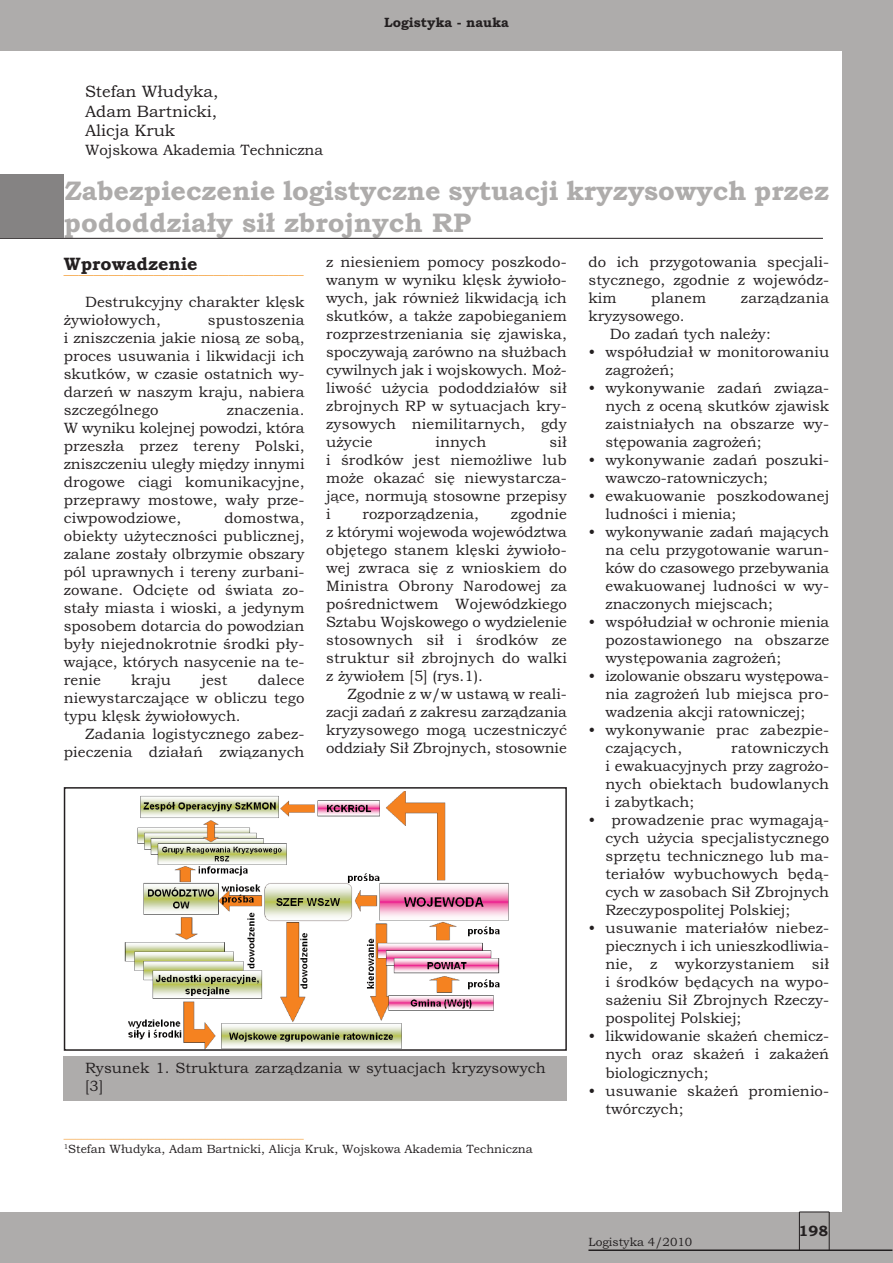
<style>
.page{position:relative;width:893px;height:1263px;background:#aeacab}
.page>*{position:absolute;margin:0;border:0;box-sizing:border-box;transform-origin:0 0}
.t1{font:700 27px/32.4px "Bookman Old Style";letter-spacing:-.005em;color:#aeacab}
.t2{font:16.5px/19.8px "Bookman Old Style";color:#231f20;text-align:justify}
.t3{font:15px/18px "Bookman Old Style";letter-spacing:.01em;color:#231f20;text-align:justify}
.t4{font:15px/33px "Bookman Old Style";color:#f49f39;text-align:right}
.t5{font:700 15px "Bookman Old Style";color:#231f20}
.t6{font:700 13.5px "Bookman Old Style";color:#231f20}
.t7{font:12px/14.4px "Bookman Old Style";color:#231f20}
.s1{color:#231f20}
.s2{color:#f49f39}
</style>
<div class="page">
<div style="left:0;top:51px;width:842px;height:1161px;background:#fff"></div>
<hr style="left:588px;top:1249px;width:304px;height:2px;background:#231f20">
<hr style="left:829px;top:1212px;width:1px;height:38px;background:#231f20">
<hr style="left:799px;top:1212px;width:1px;height:38px;background:#231f20">
<hr style="left:799px;top:1212px;width:30px;height:1px;background:#231f20">
<hr style="left:0;top:238px;width:823px;height:1px;background:#231f20">
<div style="left:0;top:174px;width:64px;height:64px;background:#858383"></div>
<img style="left:124px;top:792px;width:385px;height:256px">
<div style="left:64px;top:787px;width:503px;height:264px;border:2px solid #231f20"></div>
<div style="left:64px;top:1056px;width:503px;height:44px;background:#aeacab"></div>
<p class="t6" style="left:384px;top:14px;width:126px">Logistyka - nauka</p>
<p class="t2" style="left:85px;top:81px;width:135px">Stefan Włudyka, Adam Bartnicki, Alicja Kruk</p>
<p class="t3" style="left:85px;top:141px;width:240px">Wojskowa Akademia Techniczna</p>
<h1 class="t1" style="left:64px;top:174px;width:767px">Zabezpieczenie logistyczne sytuacji kryzysowych przez pododdziały sił zbrojnych RP</h1>
<p class="t4" style="left:64px;top:252px;width:242px"><sup>W</sup>___<sup>p</sup>_<sup>r</sup>_<sup>o</sup>__<sup>w</sup>__<sup>a</sup>_<sup>d</sup>__<sup>z</sup>_<sup>e</sup>_<sup>n</sup>__<sup>i</sup>_<sup>e</sup>_______________<br><span class="s1">Destrukcyjny charakter klęsk</span></p>
<p class="t3" style="left:64px;top:311px;width:99px">żywiołowych,</p>
<p class="t3" style="left:64px;top:311px;width:242px;text-indent:144px">spustoszenia i zniszczenia jakie niosą ze sobą, proces usuwania i likwidacji ich skutków, w czasie ostatnich wy&shy;darzeń w naszym kraju, nabiera szczególnego</p>
<p class="t3" style="left:64px;top:401px;width:242px;text-indent:163px">znaczenia.<br>W wyniku kolejnej powodzi, która przeszła przez tereny Polski, zniszczeniu uległy między innymi drogowe ciągi komunikacyjne, przeprawy mostowe, wały prze&shy;ciwpowodziowe,</p>
<p class="t3" style="left:64px;top:509px;width:242px;text-indent:161px">domostwa, obiekty użyteczności publicznej, zalane zostały olbrzymie obszary pól uprawnych i tereny zurbani&shy;zowane. Odcięte od świata zo&shy;stały miasta i wioski, a jedynym sposobem dotarcia do powodzian były niejednokrotnie środki pły&shy;wające, których nasycenie na te&shy;renie</p>
<p class="t3" style="left:64px;top:671px;width:242px;text-indent:194px">dalece niewystarczające w obliczu tego typu klęsk żywiołowych.</p>
<p class="t3" style="left:64px;top:725px;width:242px;text-align:right">Zadania logistycznego zabez&shy;pieczenia działań związanych</p>
<p class="t3" style="left:131px;top:671px;width:41px">kraju</p>
<p class="t3" style="left:201px;top:671px;width:28px">jest</p>
<p class="t3" style="left:326px;top:253px;width:242px">z niesieniem pomocy poszkodo&shy;wanym w wyniku klęsk żywioło&shy;wych, jak również likwidacją ich skutków, a także zapobieganiem rozprzestrzeniania się zjawiska, spoczywają zarówno na służbach cywilnych jak i wojskowych. Moż&shy;liwość użycia pododdziałów sił zbrojnych RP w sytuacjach kry&shy;zysowych niemilitarnych, gdy użycie</p>
<p class="t3" style="left:326px;top:433px;width:242px;text-indent:223px">sił i środków jest niemożliwe lub może okazać się niewystarcza&shy;jące, normują stosowne przepisy i</p>
<p class="t3" style="left:436px;top:433px;width:52px">innych</p>
<p class="t3" style="left:326px;top:505px;width:242px;text-indent:185px">zgodnie z którymi wojewoda województwa objętego stanem klęski żywioło&shy;wej zwraca się z wnioskiem do Ministra Obrony Narodowej za pośrednictwem Wojewódzkiego Sztabu Wojskowego o wydzielenie stosownych sił i środków ze struktur sił zbrojnych do walki z żywiołem [5] (rys.1).</p>
<p class="t3" style="left:326px;top:685px;width:242px;text-indent:21px">Zgodnie z w/w ustawą w reali&shy;zacji zadań z zakresu zarządzania kryzysowego mogą uczestniczyć oddziały Sił Zbrojnych, stosownie</p>
<p class="t3" style="left:362px;top:505px;width:118px">rozporządzenia,</p>
<p class="t3" style="left:85px;top:1059px;width:462px">Rysunek 1. Struktura zarządzania w sytuacjach kryzysowych [3]</p>
<p class="t7" style="left:64px;top:1127px;width:470px"><span class="s2">________________________________________<br></span><sup>1</sup>Stefan Włudyka, Adam Bartnicki, Alicja Kruk, Wojskowa Akademia Techniczna</p>
<p class="t3" style="left:588px;top:253px;width:242px">do ich przygotowania specjali&shy;stycznego, zgodnie z wojewódz&shy;kim</p>
<p class="t3" style="left:651px;top:289px;width:57px">planem</p>
<p class="t3" style="left:741px;top:289px;width:90px">zarządzania</p>
<p class="t3" style="left:610px;top:307px;width:163px;text-indent:-21px">kryzysowego.<br>Do zadań tych należy:</p>
<p class="t3" style="left:605px;top:343px;width:225px;text-indent:-17px">• współudział w monitorowaniu zagrożeń;</p>
<p class="t3" style="left:605px;top:379px;width:225px;text-indent:-17px">• wykonywanie zadań związa&shy;nych z oceną skutków zjawisk zaistniałych na obszarze wy&shy;stępowania zagrożeń;</p>
<p class="t3" style="left:605px;top:451px;width:225px;text-indent:-17px">• wykonywanie zadań poszuki&shy;wawczo-ratowniczych;</p>
<p class="t3" style="left:605px;top:487px;width:225px;text-indent:-17px">• ewakuowanie poszkodowanej ludności i mienia;</p>
<p class="t3" style="left:605px;top:523px;width:225px;text-indent:-17px">• wykonywanie zadań mających na celu przygotowanie warun&shy;ków do czasowego przebywania ewakuowanej ludności w wy&shy;znaczonych miejscach;</p>
<p class="t3" style="left:605px;top:613px;width:225px;text-indent:-17px">• współudział w ochronie mienia pozostawionego na obszarze występowania zagrożeń;</p>
<p class="t3" style="left:605px;top:667px;width:225px;text-indent:-17px">• izolowanie obszaru występowa&shy;nia zagrożeń lub miejsca pro&shy;wadzenia akcji ratowniczej;</p>
<p class="t3" style="left:605px;top:721px;width:225px;text-indent:-17px">• wykonywanie prac zabezpie&shy;czających,</p>
<p class="t3" style="left:605px;top:739px;width:225px;text-indent:126px">ratowniczych i ewakuacyjnych przy zagrożo&shy;nych obiektach budowlanych i zabytkach;</p>
<p class="t3" style="left:605px;top:811px;width:225px;text-indent:-17px">• prowadzenie prac wymagają&shy;cych użycia specjalistycznego sprzętu technicznego lub ma&shy;teriałów wybuchowych będą&shy;cych w zasobach Sił Zbrojnych Rzeczypospolitej Polskiej;</p>
<p class="t3" style="left:605px;top:919px;width:225px;text-indent:-17px">• usuwanie materiałów niebez&shy;piecznych i ich unieszkodliwia&shy;nie, z wykorzystaniem sił i środków będących na wypo&shy;sażeniu Sił Zbrojnych Rzeczy&shy;pospolitej Polskiej;</p>
<p class="t3" style="left:605px;top:1027px;width:225px;text-indent:-17px">• likwidowanie skażeń chemicz&shy;nych oraz skażeń i zakażeń biologicznych;</p>
<p class="t3" style="left:605px;top:1081px;width:225px;text-indent:-17px">• usuwanie skażeń promienio&shy;twórczych;</p>
<p class="t7" style="left:588px;top:1234px;width:105px">Logistyka 4/2010</p>
<p class="t5" style="left:799px;top:1222px;width:31px">198</p>
</div>
